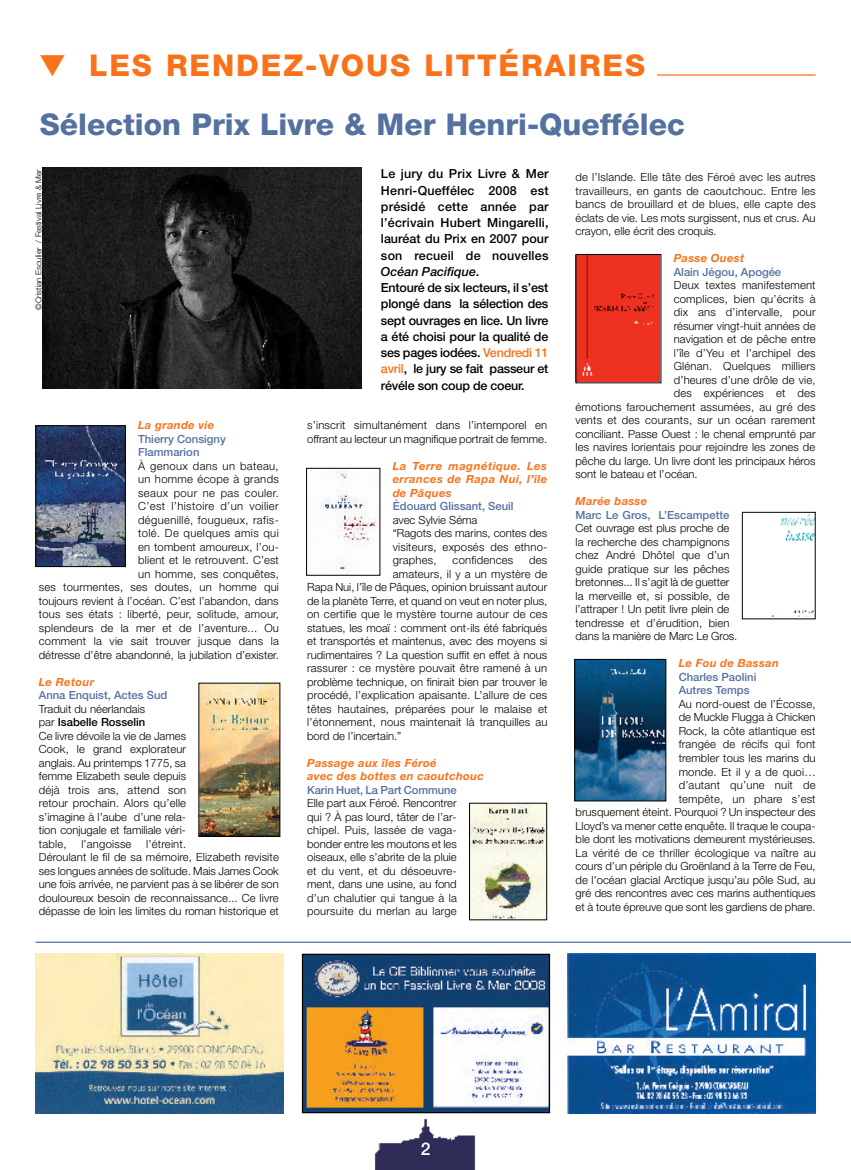
<style>
.page{position:relative;width:851px;height:1170px;background:#fff}
.page>*{position:absolute;margin:0;border:0;box-sizing:border-box;transform-origin:0 0}
.t1{font:800 30px "Helvetica Neue";color:#5471a0}
.t2{font:800 30px "Helvetica Neue";letter-spacing:.065em;color:#f97219}
.t3{font:500 17.5px "Helvetica Neue";color:#fff}
.t4{font:500 12.5px/16.2px "Helvetica Neue";letter-spacing:-.015em;color:#000}
.t5{font:300 11.25px/13.5px "Helvetica Neue";letter-spacing:.01em;color:#000}
.t6{font:500 11.25px/13.5px "Helvetica Neue";color:#5471a0}
.t7{font:italic 700 11.25px/13.5px "Helvetica Neue";letter-spacing:.03em;color:#f97219;text-align:justify}
.t8{font:300 8.12px "Helvetica Neue";color:#000}
.s1{font-weight:500}
.s2{font-style:italic}
.s3{color:#f97219}
</style>
<div class="page">
<img style="left:772px;top:514px;width:41px;height:103px">
<div style="left:742px;top:512px;width:73px;height:107px;border:1px solid #000"></div>
<img style="left:321px;top:470px;width:57px;height:101px">
<div style="left:306px;top:468px;width:74px;height:107px;border:1px solid #000"></div>
<img style="left:37px;top:427px;width:87px;height:138px">
<div style="left:35px;top:425px;width:91px;height:142px;border:1px solid #000"></div>
<div style="left:577px;top:256px;width:82px;height:125px;background:#ef3122"></div>
<img style="left:471px;top:804px;width:74px;height:114px">
<div style="left:469px;top:802px;width:78px;height:118px;border:1px solid #000"></div>
<img style="left:200px;top:684px;width:78px;height:150px">
<div style="left:198px;top:682px;width:82px;height:154px;border:1px solid #000"></div>
<img style="left:576px;top:661px;width:88px;height:138px">
<div style="left:574px;top:659px;width:92px;height:142px;border:1px solid #000"></div>
<img style="left:304px;top:955px;width:244px;height:156px">
<div style="left:302px;top:953px;width:248px;height:160px;border:1px solid #000"></div>
<img style="left:374px;top:1118px;width:102px;height:51px">
<img style="left:43px;top:168px;width:318px;height:220px">
<img style="left:35px;top:953px;width:248px;height:159px">
<img style="left:567px;top:953px;width:248px;height:159px">
<hr style="left:35px;top:941px;width:815px;height:1px;background:#5471a0">
<hr style="left:657px;top:74px;width:158px;height:2px;background:#f97219">
<h1 class="t2" style="left:39px;top:55px;width:607px">▼ LES RENDEZ-VOUS LITTÉRAIRES</h1>
<h1 class="t1" style="left:40px;top:114px;width:646px">Sélection Prix Livre &amp; Mer Henri-Queffélec</h1>
<p class="t8" style="left:36px;top:310px;width:142px;rotate:-90deg">©Cristian Esculier / Festival Livre &amp; Mer</p>
<p class="t7" style="left:138px;top:419px;width:78px">La grande vie</p>
<p class="t6" style="left:138px;top:433px;width:89px">Thierry Consigny<br>Flammarion</p>
<p class="t5" style="left:39px;top:460px;width:242px;text-align:right">À genoux dans un bateau,<br>un homme écope à grands<br>seaux pour ne pas couler.<br>C’est l’histoire d’un voilier<br>déguenillé, fougueux, rafis-<br>tolé. De quelques amis qui<br>en tombent amoureux, l’ou-<br>blient et le retrouvent. C’est<br>un homme, ses conquêtes,<br>ses tourmentes, ses doutes, un homme qui toujours revient à l’océan. C’est l’abandon, dans tous ses états : liberté, peur, solitude, amour, splendeurs de la mer et de l’aventure... Ou comment la vie sait trouver jusque dans la détresse d’être abandonné, la jubilation d’exister.</p>
<p class="t7" style="left:39px;top:676px;width:57px">Le Retour</p>
<p class="t6" style="left:39px;top:689px;width:130px">Anna Enquist, Actes Sud</p>
<p class="t5" style="left:39px;top:703px;width:149px">Traduit du néerlandais<br>par <span class="s1">Isabelle Rosselin<br></span>Ce livre dévoile la vie de James<br>Cook, le grand explorateur anglais. Au printemps 1775, sa femme Elizabeth seule depuis déjà trois ans, attend son retour prochain. Alors qu’elle s’imagine à l’aube d’une rela&shy;tion conjugale et familiale véri&shy;table,</p>
<p class="t5" style="left:39px;top:838px;width:241px;text-indent:107px">l’étreint.<br>Déroulant le fil de sa mémoire, Elizabeth revisite ses longues années de solitude. Mais James Cook une fois arrivée, ne parvient pas à se libérer de son douloureux besoin de reconnaissance... Ce livre dépasse de loin les limites du roman historique et</p>
<p class="t5" style="left:81px;top:838px;width:52px">l’angoisse</p>
<p class="t4" style="left:381px;top:167px;width:169px">Le jury du Prix Livre &amp; Mer<br>Henri-Queffélec 2008 est présidé cette année par l’écrivain Hubert Mingarelli, lauréat du Prix en 2007 pour son recueil de nouvelles<br><span class="s2">Océan Pacifique</span>.<br>Entouré de six lecteurs, il s’est plongé dans la sélection des sept ouvrages en lice. Un livre a été choisi pour la qualité de ses pages iodées. <span class="s3">Vendredi 11 avril</span>, le jury se fait passeur et révéle son coup de coeur.</p>
<p class="t5" style="left:307px;top:419px;width:241px">s’inscrit simultanément dans l’intemporel en offrant au lecteur un magnifique portrait de femme.</p>
<p class="t7" style="left:392px;top:460px;width:156px">La Terre magnétique. Les errances de Rapa Nui, l’île de Pâques</p>
<p class="t6" style="left:392px;top:500px;width:122px">Édouard Glissant, Seuil</p>
<p class="t5" style="left:392px;top:514px;width:156px">avec Sylvie Séma<br>“Ragots des marins, contes des visiteurs, exposés des ethno&shy;graphes,</p>
<p class="t5" style="left:452px;top:554px;width:62px">confidences</p>
<p class="t5" style="left:529px;top:554px;width:20px">des</p>
<p class="t5" style="left:392px;top:568px;width:156px">amateurs, il y a un mystère de</p>
<p class="t5" style="left:307px;top:581px;width:241px">Rapa Nui, l’île de Pâques, opinion bruissant autour</p>
<p class="t5" style="left:307px;top:595px;width:241px">de la planète Terre, et quand on veut en noter plus,</p>
<p class="t5" style="left:307px;top:608px;width:242px">on certifie que le mystère tourne autour de ces</p>
<p class="t5" style="left:307px;top:622px;width:241px">statues, les moaï : comment ont-ils été fabriqués</p>
<p class="t5" style="left:307px;top:635px;width:241px">et transportés et maintenus, avec des moyens si</p>
<p class="t5" style="left:307px;top:649px;width:241px">rudimentaires ? La question suffit en effet à nous</p>
<p class="t5" style="left:307px;top:662px;width:241px">rassurer : ce mystère pouvait être ramené à un</p>
<p class="t5" style="left:307px;top:676px;width:241px">problème technique, on finirait bien par trouver le</p>
<p class="t5" style="left:307px;top:689px;width:242px">procédé, l’explication apaisante. L’allure de ces</p>
<p class="t5" style="left:307px;top:703px;width:242px">têtes hautaines, préparées pour le malaise et</p>
<p class="t5" style="left:307px;top:716px;width:242px">l’étonnement, nous maintenait là tranquilles au</p>
<p class="t5" style="left:307px;top:730px;width:96px">bord de l’incertain.”</p>
<p class="t7" style="left:307px;top:757px;width:178px">Passage aux îles Féroé<br>avec des bottes en caoutchouc</p>
<p class="t6" style="left:307px;top:784px;width:151px">Karin Huet, La Part Commune</p>
<p class="t5" style="left:307px;top:797px;width:151px;text-align:justify">Elle part aux Féroé. Rencontrer qui ? À pas lourd, tâter de l’ar&shy;chipel. Puis, lassée de vaga&shy;bonder entre les moutons et les oiseaux, elle s’abrite de la pluie et du vent, et du désoeuvre&shy;ment, dans une usine, au fond d’un chalutier qui tangue à la poursuite du merlan au large</p>
<p class="t5" style="left:575px;top:171px;width:242px;text-align:justify">de l’Islande. Elle tâte des Féroé avec les autres travailleurs, en gants de caoutchouc. Entre les bancs de brouillard et de blues, elle capte des éclats de vie. Les mots surgissent, nus et crus. Au crayon, elle écrit des croquis.</p>
<p class="t7" style="left:673px;top:252px;width:72px">Passe Ouest</p>
<p class="t6" style="left:673px;top:266px;width:109px">Alain Jégou, Apogée</p>
<p class="t5" style="left:673px;top:279px;width:143px">Deux textes manifestement</p>
<p class="t5" style="left:673px;top:293px;width:143px">complices, bien qu’écrits à</p>
<p class="t5" style="left:673px;top:306px;width:143px">dix ans d’intervalle, pour</p>
<p class="t5" style="left:673px;top:320px;width:143px">résumer vingt-huit années de</p>
<p class="t5" style="left:673px;top:333px;width:143px">navigation et de pêche entre</p>
<p class="t5" style="left:673px;top:347px;width:143px">l’île d’Yeu et l’archipel des</p>
<p class="t5" style="left:673px;top:360px;width:143px">Glénan. Quelques milliers</p>
<p class="t5" style="left:673px;top:374px;width:143px">d’heures d’une drôle de vie,</p>
<p class="t5" style="left:673px;top:387px;width:143px">des expériences et des</p>
<p class="t5" style="left:575px;top:401px;width:242px">émotions farouchement assumées, au gré des</p>
<p class="t5" style="left:575px;top:414px;width:241px">vents et des courants, sur un océan rarement</p>
<p class="t5" style="left:575px;top:428px;width:241px">conciliant. Passe Ouest : le chenal emprunté par</p>
<p class="t5" style="left:575px;top:441px;width:241px">les navires lorientais pour rejoindre les zones de</p>
<p class="t5" style="left:575px;top:455px;width:241px">pêche du large. Un livre dont les principaux héros</p>
<p class="t5" style="left:575px;top:468px;width:124px">sont le bateau et l’océan.</p>
<p class="t7" style="left:575px;top:495px;width:73px">Marée basse</p>
<p class="t6" style="left:575px;top:509px;width:155px">Marc Le Gros, L’Escampette</p>
<p class="t5" style="left:575px;top:522px;width:163px">Cet ouvrage est plus proche de la recherche des champignons chez André Dhôtel que d’un guide pratique sur les pêches bretonnes... Il s’agit là de guetter la merveille et, si possible, de l’attraper ! Un petit livre plein de tendresse et d’érudition, bien dans la manière de Marc Le Gros.</p>
<p class="t7" style="left:678px;top:657px;width:102px">Le Fou de Bassan</p>
<p class="t6" style="left:678px;top:671px;width:79px">Charles Paolini<br>Autres Temps</p>
<p class="t5" style="left:575px;top:698px;width:242px;text-align:right">Au nord-ouest de l’Écosse,<br>de Muckle Flugga à Chicken<br>Rock, la côte atlantique est<br>frangée de récifs qui font<br>trembler tous les marins du<br>monde. Et il y a de quoi…<br>d’autant qu’une nuit de<br>tempête, un phare s’est<br>brusquement éteint. Pourquoi ? Un inspecteur des Lloyd’s va mener cette enquête. Il traque le coupa&shy;ble dont les motivations demeurent mystérieuses.<br>La vérité de ce thriller écologique va naître au cours d’un périple du Groënland à la Terre de Feu, de l’océan glacial Arctique jusqu’au pôle Sud, au gré des rencontres avec ces marins authentiques et à toute épreuve que sont les gardiens de phare.</p>
<h2 class="t3" style="left:420px;top:1142px;width:11px">2</h2>
</div>
